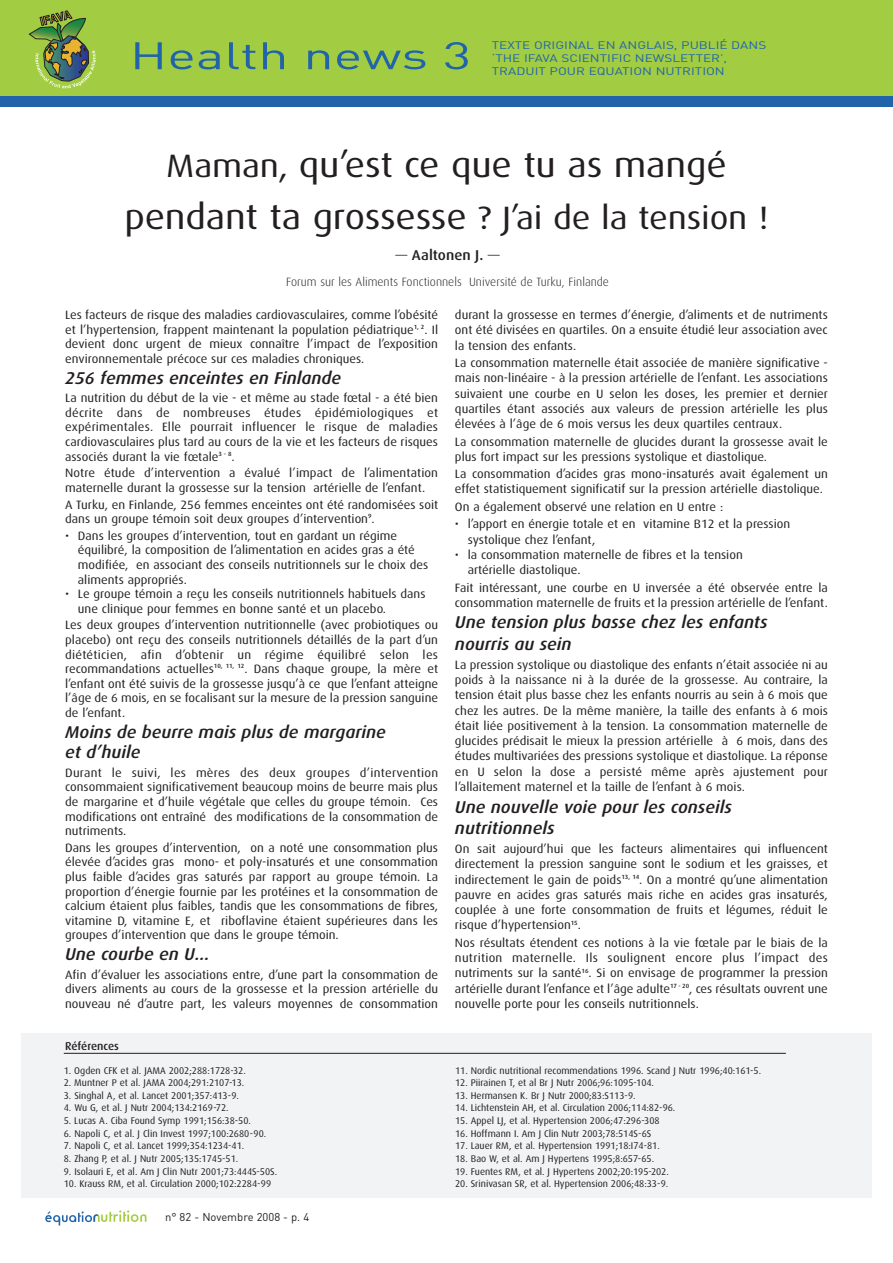
<style>
.page{position:relative;width:893px;height:1263px;background:#fff}
.page>*{position:absolute;margin:0;border:0;box-sizing:border-box;transform-origin:0 0}
.t1{font:37.8px "DIN";color:#2164a9;scale:1.43 1}
.t2{font:35.1px/52.5px "Dax";letter-spacing:-.005em;color:#231f20;text-align:center;scale:1.11 1}
.t3{font:italic 500 17.1px/21.3px "Dax";color:#231f20;scale:1.05 1}
.t4{font:500 14.25px "Dax";color:#231f20;scale:1.05 1}
.t5{font:12.15px/14.5px "Dax";color:#231f20;text-align:justify;scale:1.05 1}
.t6{font:300 12px "Dax";color:#231f20}
.t7{font:500 11.4px "Dax";letter-spacing:-.005em;color:#231f20}
.t8{font:11.25px "DIN";color:#231f20}
.t9{font:10.8px/12.9px "DIN";color:#2164a9;scale:1.25 1}
.t10{font:9.75px "Dax";color:#231f20}
.s1{font-size:32.4px}
.s2{font-weight:400}
</style>
<div class="page">
<div style="left:0;top:0;width:893px;height:96px;background:#a2cd43"></div>
<div style="left:0;top:96px;width:893px;height:10px;background:#2164a9"></div>
<svg style="left:45px;top:1210px;width:101px;height:16px"></svg>
<svg style="left:28px;top:10px;width:68px;height:78px"></svg>
<div style="left:21px;top:1033px;width:851px;height:165px;background:#f2f3f4"></div>
<hr style="left:64px;top:1053px;width:722px;height:1px;background:#231f20">
<h1 class="t1" style="left:130px;top:39px;width:240px">Health news 3</h1>
<p class="t9" style="left:492px;top:39px;width:221px">TEXTE ORIGINAL EN ANGLAIS, PUBLIÉ DANS ‘THE IFAVA SCIENTIFIC NEWSLETTER’,<br>TRADUIT POUR EQUATION NUTRITION</p>
<h2 class="t2" style="left:124px;top:140px;width:582px"><span class="s1">Maman,</span> qu’est ce que tu as mangé pendant ta grossesse <span class="s1">? J’ai de la tension !</span></h2>
<p class="t4" style="left:395px;top:247px;width:101px"><span class="s2">—</span> Aaltonen J. <span class="s2">—</span></p>
<p class="t6" style="left:286px;top:277px;width:324px">Forum sur les Aliments Fonctionnels Université de Turku, Finlande</p>
<p class="t5" style="left:65px;top:308px;width:357px">Les facteurs de risque des maladies cardiovasculaires, comme l’obésité et l’hypertension, frappent maintenant la population pédiatrique<sup>1,</sup> <sup>2</sup>. Il devient donc urgent de mieux connaître l’impact de l’exposition environnementale précoce sur ces maladies chroniques.</p>
<h3 class="t3" style="left:65px;top:368px;width:264px">256 femmes enceintes en Finlande</h3>
<p class="t5" style="left:65px;top:391px;width:357px">La nutrition du début de la vie - et même au stade fœtal - a été bien décrite dans de nombreuses études épidémiologiques et expérimentales. Elle pourrait influencer le risque de maladies cardiovasculaires plus tard au cours de la vie et les facteurs de risques associés durant la vie fœtale<sup>3</sup> <sup>-</sup> <sup>8</sup>.</p>
<p class="t5" style="left:65px;top:467px;width:357px">Notre étude d’intervention a évalué l’impact de l’alimentation maternelle durant la grossesse sur la tension artérielle de l’enfant.</p>
<p class="t5" style="left:65px;top:498px;width:357px">A Turku, en Finlande, 256 femmes enceintes ont été randomisées soit dans un groupe témoin soit deux groupes d’intervention<sup>9</sup>.</p>
<p class="t5" style="left:78px;top:529px;width:335px;text-align:left;text-indent:-13px">• Dans les groupes d’intervention, tout en gardant un régime équilibré, la composition de l’alimentation en acides gras a été modifiée, en associant des conseils nutritionnels sur le choix des aliments appropriés.</p>
<p class="t5" style="left:78px;top:587px;width:333px;text-indent:-13px">• Le groupe témoin a reçu les conseils nutritionnels habituels dans une clinique pour femmes en bonne santé et un placebo.</p>
<p class="t5" style="left:65px;top:619px;width:357px">Les deux groupes d’intervention nutritionnelle (avec probiotiques ou placebo) ont reçu des conseils nutritionnels détaillés de la part d’un diététicien, afin d’obtenir un régime équilibré selon les recommandations actuelles<sup>10,</sup> <sup>11,</sup> <sup>12</sup>. Dans chaque groupe, la mère et l’enfant ont été suivis de la grossesse jusqu’à ce que l’enfant atteigne l’âge de 6 mois, en se focalisant sur la mesure de la pression sanguine de l’enfant.</p>
<h3 class="t3" style="left:65px;top:723px;width:307px;line-height:20.5px">Moins de beurre mais plus de margarine et d’huile</h3>
<p class="t5" style="left:65px;top:766px;width:357px">Durant le suivi, les mères des deux groupes d’intervention consommaient significativement beaucoup moins de beurre mais plus de margarine et d’huile végétale que celles du groupe témoin. Ces modifications ont entraîné des modifications de la consommation de nutriments.</p>
<p class="t5" style="left:65px;top:841px;width:357px">Dans les groupes d’intervention, on a noté une consommation plus élevée d’acides gras mono- et poly-insaturés et une consommation plus faible d’acides gras saturés par rapport au groupe témoin. La proportion d’énergie fournie par les protéines et la consommation de calcium étaient plus faibles, tandis que les consommations de fibres, vitamine D, vitamine E, et riboflavine étaient supérieures dans les groupes d’intervention que dans le groupe témoin.</p>
<h3 class="t3" style="left:65px;top:945px;width:139px">Une courbe en U…</h3>
<p class="t5" style="left:65px;top:968px;width:357px">Afin d’évaluer les associations entre, d’une part la consommation de divers aliments au cours de la grossesse et la pression artérielle du nouveau né d’autre part, les valeurs moyennes de consommation</p>
<p class="t5" style="left:455px;top:308px;width:357px;line-height:15.3px">durant la grossesse en termes d’énergie, d’aliments et de nutriments ont été divisées en quartiles. On a ensuite étudié leur association avec la tension des enfants.</p>
<p class="t5" style="left:455px;top:356px;width:357px;line-height:15.3px">La consommation maternelle était associée de manière significative - mais non-linéaire - à la pression artérielle de l’enfant. Les associations suivaient une courbe en U selon les doses, les premier et dernier quartiles étant associés aux valeurs de pression artérielle les plus élevées à l’âge de 6 mois versus les deux quartiles centraux.</p>
<p class="t5" style="left:455px;top:434px;width:357px;line-height:15.3px">La consommation maternelle de glucides durant la grossesse avait le plus fort impact sur les pressions systolique et diastolique.</p>
<p class="t5" style="left:455px;top:467px;width:357px;line-height:15.3px">La consommation d’acides gras mono-insaturés avait également un effet statistiquement significatif sur la pression artérielle diastolique.</p>
<p class="t5" style="left:455px;top:500px;width:257px">On a également observé une relation en U entre :</p>
<p class="t5" style="left:468px;top:517px;width:309px;line-height:15.3px;text-indent:-13px">• l’apport en énergie totale et en vitamine B12 et la pression systolique chez l’enfant,</p>
<p class="t5" style="left:468px;top:548px;width:263px;line-height:15.3px;text-indent:-13px">• la consommation maternelle de fibres et la tension artérielle diastolique.</p>
<p class="t5" style="left:455px;top:580px;width:357px;line-height:15.3px">Fait intéressant, une courbe en U inversée a été observée entre la consommation maternelle de fruits et la pression artérielle de l’enfant.</p>
<h3 class="t3" style="left:455px;top:613px;width:299px">Une tension plus basse chez les enfants nourris au sein</h3>
<p class="t5" style="left:455px;top:658px;width:357px;line-height:15.3px">La pression systolique ou diastolique des enfants n’était associée ni au poids à la naissance ni à la durée de la grossesse. Au contraire, la tension était plus basse chez les enfants nourris au sein à 6 mois que chez les autres. De la même manière, la taille des enfants à 6 mois était liée positivement à la tension. La consommation maternelle de glucides prédisait le mieux la pression artérielle à 6 mois, dans des études multivariées des pressions systolique et diastolique. La réponse en U selon la dose a persisté même après ajustement pour l’allaitement maternel et la taille de l’enfant à 6 mois.</p>
<h3 class="t3" style="left:455px;top:797px;width:265px">Une nouvelle voie pour les conseils nutritionnels</h3>
<p class="t5" style="left:455px;top:842px;width:357px;line-height:15.3px">On sait aujourd’hui que les facteurs alimentaires qui influencent directement la pression sanguine sont le sodium et les graisses, et indirectement le gain de poids<sup>13,</sup> <sup>14</sup>. On a montré qu’une alimentation pauvre en acides gras saturés mais riche en acides gras insaturés, couplée à une forte consommation de fruits et légumes, réduit le risque d’hypertension<sup>15</sup>.</p>
<p class="t5" style="left:455px;top:936px;width:357px;line-height:15.3px">Nos résultats étendent ces notions à la vie fœtale par le biais de la nutrition maternelle. Ils soulignent encore plus l’impact des nutriments sur la santé<sup>16</sup>. Si on envisage de programmer la pression artérielle durant l’enfance et l’âge adulte<sup>17</sup> <sup>-</sup> <sup>20</sup>, ces résultats ouvrent une nouvelle porte pour les conseils nutritionnels.</p>
<p class="t7" style="left:65px;top:1039px;width:55px">Références</p>
<p class="t10" style="left:64px;top:1066px;width:184px">1. Ogden CFK et al. JAMA 2002;288:1728-32.</p>
<p class="t10" style="left:64px;top:1078px;width:182px">2. Muntner P et al. JAMA 2004;291:2107-13.</p>
<p class="t10" style="left:64px;top:1091px;width:177px">3. Singhal A, et al. Lancet 2001;357:413-9.</p>
<p class="t10" style="left:64px;top:1104px;width:166px">4. Wu G, et al. J Nutr 2004;134:2169-72.</p>
<p class="t10" style="left:64px;top:1116px;width:189px">5. Lucas A. Ciba Found Symp 1991;156:38-50.</p>
<p class="t10" style="left:64px;top:1129px;width:204px">6. Napoli C, et al. J Clin Invest 1997;100:2680-90.</p>
<p class="t10" style="left:64px;top:1142px;width:182px">7. Napoli C, et al. Lancet 1999;354:1234-41.</p>
<p class="t10" style="left:64px;top:1154px;width:176px">8. Zhang P, et al. J Nutr 2005;135:1745-51.</p>
<p class="t10" style="left:64px;top:1167px;width:215px">9. Isolauri E, et al. Am J Clin Nutr 2001;73:444S-50S.</p>
<p class="t10" style="left:64px;top:1179px;width:209px">10. Krauss RM, et al. Circulation 2000;102:2284-99</p>
<p class="t8" style="left:165px;top:1212px;width:146px">n° 82 - Novembre 2008 - p. 4</p>
<p class="t10" style="left:455px;top:1066px;width:307px">11. Nordic nutritional recommendations 1996. Scand J Nutr 1996;40:161-5.</p>
<p class="t10" style="left:455px;top:1078px;width:200px">12. Piirainen T, et al Br J Nutr 2006;96:1095-104.</p>
<p class="t10" style="left:455px;top:1091px;width:182px">13. Hermansen K. Br J Nutr 2000;83:S113-9.</p>
<p class="t10" style="left:455px;top:1104px;width:222px">14. Lichtenstein AH, et al. Circulation 2006;114:82-96.</p>
<p class="t10" style="left:455px;top:1116px;width:206px">15. Appel LJ, et al. Hypertension 2006;47:296-308</p>
<p class="t10" style="left:455px;top:1129px;width:198px">16. Hoffmann I. Am J Clin Nutr 2003;78:514S-6S</p>
<p class="t10" style="left:455px;top:1142px;width:206px">17. Lauer RM, et al. Hypertension 1991;18:I74-81.</p>
<p class="t10" style="left:455px;top:1154px;width:201px">18. Bao W, et al. Am J Hypertens 1995;8:657-65.</p>
<p class="t10" style="left:455px;top:1167px;width:215px">19. Fuentes RM, et al. J Hypertens 2002;20:195-202.</p>
<p class="t10" style="left:455px;top:1179px;width:215px">20. Srinivasan SR, et al. Hypertension 2006;48:33-9.</p>
</div>
